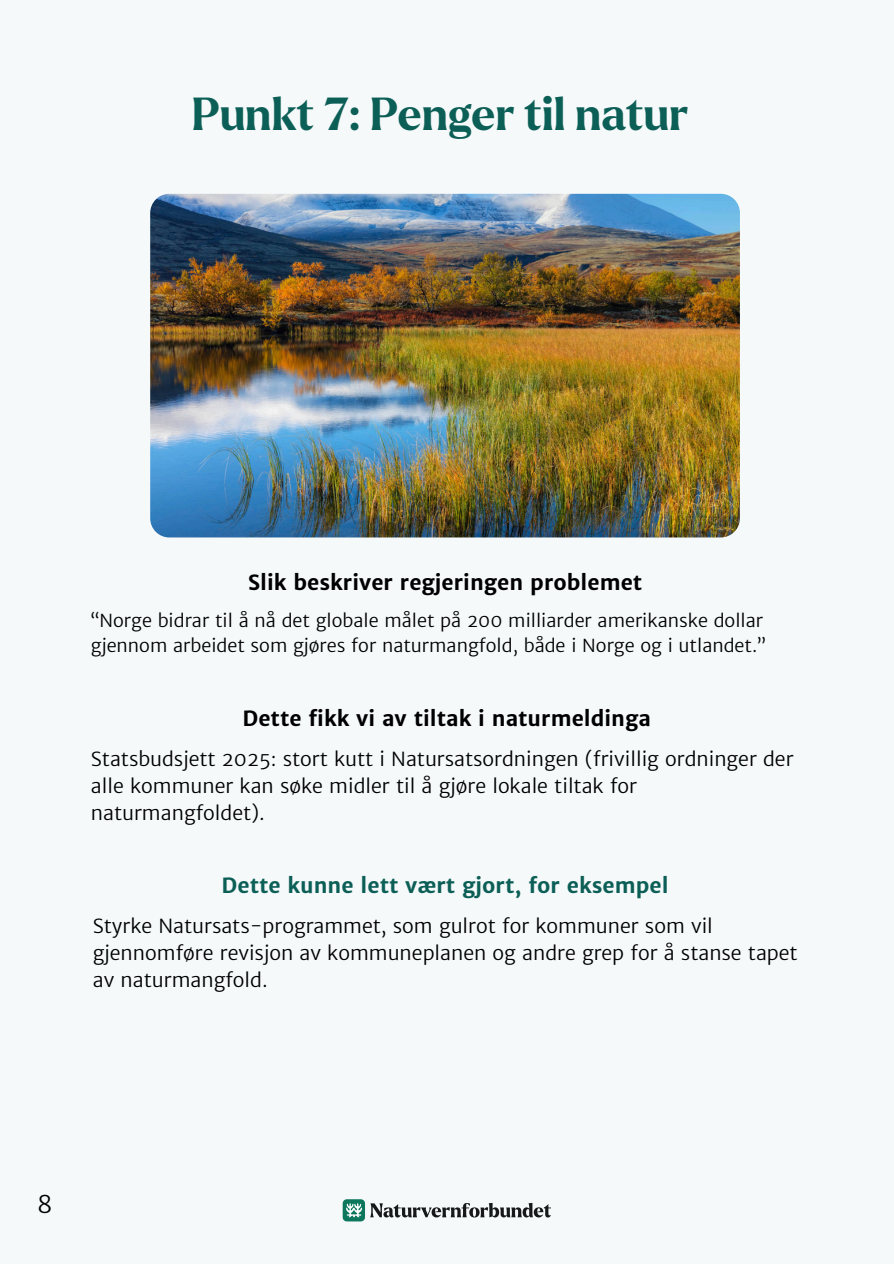
<style>
.page{position:relative;width:894px;height:1264px;background:#fff}
.page>*{position:absolute;margin:0;border:0;box-sizing:border-box;transform-origin:0 0}
.t1{font:700 45px "Larken";color:#0c5f56}
.t2{font:300 24px "Merriweather Sans";color:#000}
.t3{font:700 21px "Merriweather Sans";color:#000}
.t4{font:700 21px "Merriweather Sans";color:#0c5f56}
.t5{font:300 19.5px/27px "Merriweather Sans";color:#000}
.t6{font:300 18px/24.8px "Merriweather Sans";color:#000}
</style>
<div class="page">
<div style="left:0;top:0;width:893px;height:1263px;background:#f5f9fa"></div>
<img style="left:150px;top:194px;width:589px;height:343px;border-radius:19px">
<div style="left:342px;top:1199px;width:23px;height:22px;background:#0c775d;border-radius:4px"></div>
<svg style="left:346px;top:1203px;width:16px;height:14px"></svg>
<svg style="left:370px;top:1202px;width:181px;height:15px"></svg>
<h1 class="t1" style="left:192px;top:84px;width:498px">Punkt 7: Penger til natur</h1>
<p class="t3" style="left:248px;top:569px;width:396px">Slik beskriver regjeringen problemet</p>
<p class="t6" style="left:91px;top:608px;width:676px">“Norge bidrar til å nå det globale målet på 200 milliarder amerikanske dollar gjennom arbeidet som gjøres for naturmangfold, både i Norge og i utlandet.”</p>
<p class="t3" style="left:242px;top:704px;width:410px">Dette fikk vi av tiltak i naturmeldinga</p>
<p class="t5" style="left:91px;top:745px;width:704px">Statsbudsjett 2025: stort kutt i Natursatsordningen (frivillig ordninger der alle kommuner kan søke midler til å gjøre lokale tiltak for naturmangfoldet).</p>
<p class="t4" style="left:221px;top:872px;width:448px">Dette kunne lett vært gjort, for eksempel</p>
<p class="t5" style="left:93px;top:912px;width:706px">Styrke Natursats-programmet, som gulrot for kommuner som vil gjennomføre revisjon av kommuneplanen og andre grep for å stanse tapet av naturmangfold.</p>
<p class="t2" style="left:37px;top:1189px;width:17px">8</p>
</div>
